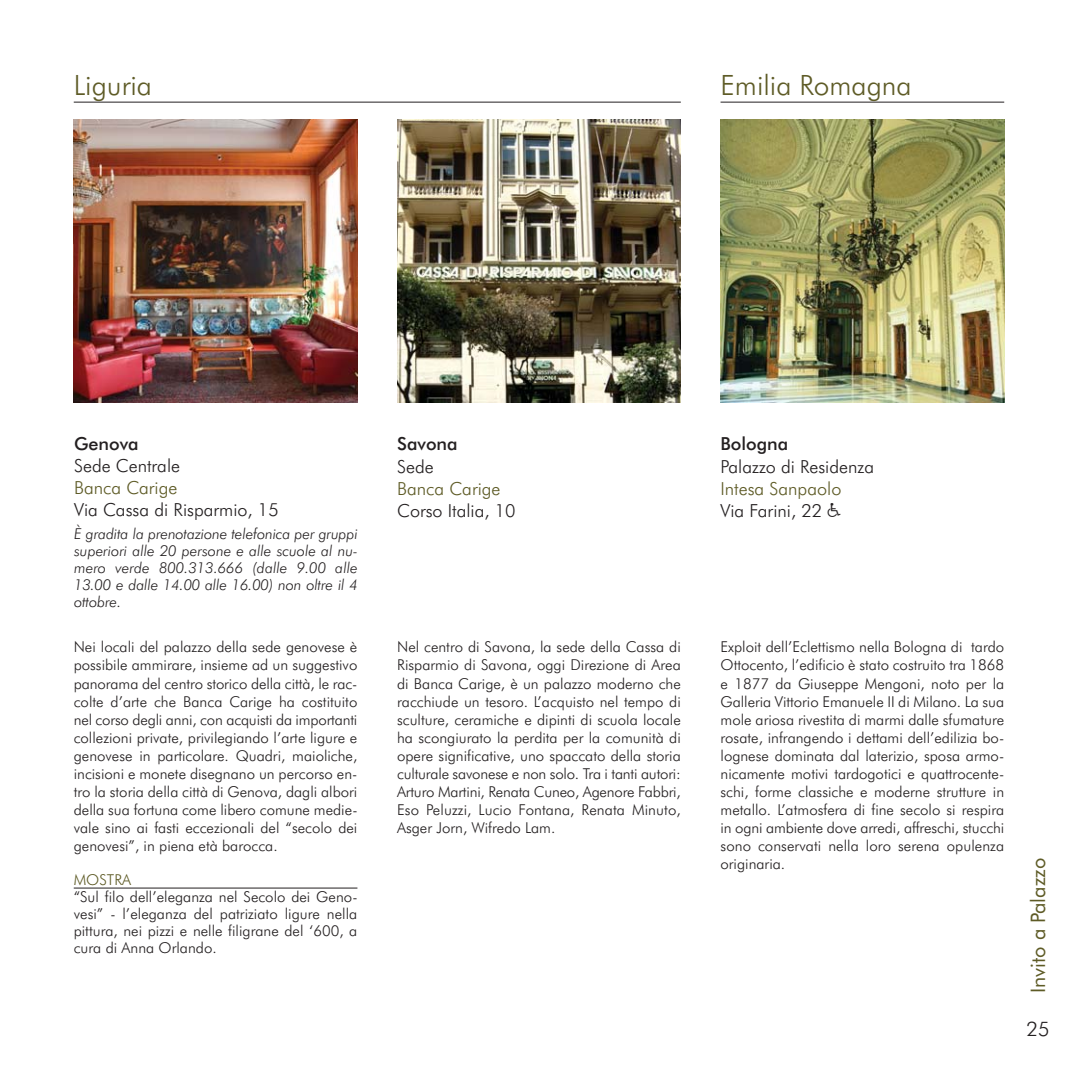
<style>
.page{position:relative;width:1078px;height:1078px;background:#fff}
.page>*{position:absolute;margin:0;border:0;box-sizing:border-box;transform-origin:0 0}
.t1{font:300 28px "Futura BT";color:#5e5b26}
.t2{font:20px "Futura BT";color:#5e5b26}
.t3{font:300 20px "Futura BT";color:#231f20}
.t4{font:300 18px "Futura BT";color:#231f20}
.t5{font:300 18px/22px "Futura BT";color:#5e5b26}
.t6{font:500 18px "Futura BT";color:#231f20}
.t7{font:300 15px/18px "Futura BT";color:#231f20;text-align:justify}
.t8{font:italic 300 15px/17px "Futura BT";letter-spacing:-.01em;color:#231f20;text-align:justify}
.t9{font:300 15px "Futura BT";color:#5e5b26}
.s1{color:#231f20}
.s2{font-family:"Carta";font-weight:400;font-size:20px;color:#231f20}
</style>
<div class="page">
<hr style="left:74px;top:102px;width:606px;height:1px;background:#231f20">
<img style="left:74px;top:119px;width:283px;height:284px">
<hr style="left:74px;top:887px;width:283px;height:1px;background:#231f20">
<img style="left:397px;top:119px;width:283px;height:284px">
<hr style="left:720px;top:102px;width:283px;height:1px;background:#231f20">
<img style="left:720px;top:119px;width:283px;height:284px">
<h1 class="t1" style="left:74px;top:73px;width:80px">Liguria</h1>
<h1 class="t1" style="left:720px;top:73px;width:192px">Emilia Romagna</h1>
<p class="t6" style="left:74px;top:436px;width:66px">Genova</p>
<p class="t4" style="left:74px;top:458px;width:107px">Sede Centrale</p>
<p class="t5" style="left:74px;top:478px;width:105px">Banca Carige</p>
<p class="t4" style="left:74px;top:502px;width:206px">Via Cassa di Risparmio, 15</p>
<p class="t8" style="left:74px;top:526px;width:285px">È gradita la prenotazione telefonica per gruppi superiori alle 20 persone e alle scuole al nu&shy;mero verde 800.313.666 (dalle 9.00 alle 13.00 e dalle 14.00 alle 16.00) non oltre il 4 ottobre.</p>
<p class="t7" style="left:74px;top:639px;width:285px">Nei locali del palazzo della sede genovese è possibile ammirare, insieme ad un suggestivo panorama del centro storico della città, le rac&shy;colte d’arte che Banca Carige ha costituito nel corso degli anni, con acquisti da importanti collezioni private, privilegiando l’arte ligure e genovese in particolare. Quadri, maioliche, incisioni e monete disegnano un percorso en&shy;tro la storia della città di Genova, dagli albori della sua fortuna come libero comune medie&shy;vale sino ai fasti eccezionali del “secolo dei genovesi”, in piena età barocca.</p>
<p class="t9" style="left:74px;top:872px;width:59px">MOSTRA</p>
<p class="t7" style="left:74px;top:888px;width:285px;line-height:17px">“Sul filo dell’eleganza nel Secolo dei Geno&shy;vesi” - l’eleganza del patriziato ligure nella pittura, nei pizzi e nelle filigrane del ‘600, a cura di Anna Orlando.</p>
<p class="t6" style="left:397px;top:436px;width:62px">Savona</p>
<p class="t4" style="left:397px;top:458px;width:38px">Sede</p>
<p class="t5" style="left:397px;top:478px;width:105px">Banca Carige</p>
<p class="t4" style="left:397px;top:502px;width:120px">Corso Italia, 10</p>
<p class="t7" style="left:397px;top:639px;width:285px">Nel centro di Savona, la sede della Cassa di Risparmio di Savona, oggi Direzione di Area di Banca Carige, è un palazzo moderno che racchiude un tesoro. L’acquisto nel tempo di sculture, ceramiche e dipinti di scuola locale ha scongiurato la perdita per la comunità di opere significative, uno spaccato della storia culturale savonese e non solo. Tra i tanti autori:<br>Arturo Martini, Renata Cuneo, Agenore Fabbri, Eso Peluzzi, Lucio Fontana, Renata Minuto, Asger Jorn, Wifredo Lam.</p>
<p class="t6" style="left:720px;top:436px;width:69px">Bologna</p>
<p class="t4" style="left:720px;top:458px;width:155px">Palazzo di Residenza</p>
<p class="t5" style="left:720px;top:478px;width:122px">Intesa Sanpaolo<br><span class="s1">Via Farini, 22</span> <span class="s2">-</span></p>
<p class="t7" style="left:720px;top:639px;width:285px">Exploit dell’Eclettismo nella Bologna di tardo Ottocento, l’edificio è stato costruito tra 1868 e 1877 da Giuseppe Mengoni, noto per la Galleria Vittorio Emanuele II di Milano. La sua mole ariosa rivestita di marmi dalle sfumature rosate, infrangendo i dettami dell’edilizia bo&shy;lognese dominata dal laterizio, sposa armo&shy;nicamente motivi tardogotici e quattrocente&shy;schi, forme classiche e moderne strutture in metallo. L’atmosfera di fine secolo si respira in ogni ambiente dove arredi, affreschi, stucchi sono conservati nella loro serena opulenza originaria.</p>
<h2 class="t2" style="left:1029px;top:992px;width:137px;rotate:-90deg">Invito a Palazzo</h2>
<h2 class="t3" style="left:1026px;top:1020px;width:25px">25</h2>
</div>
